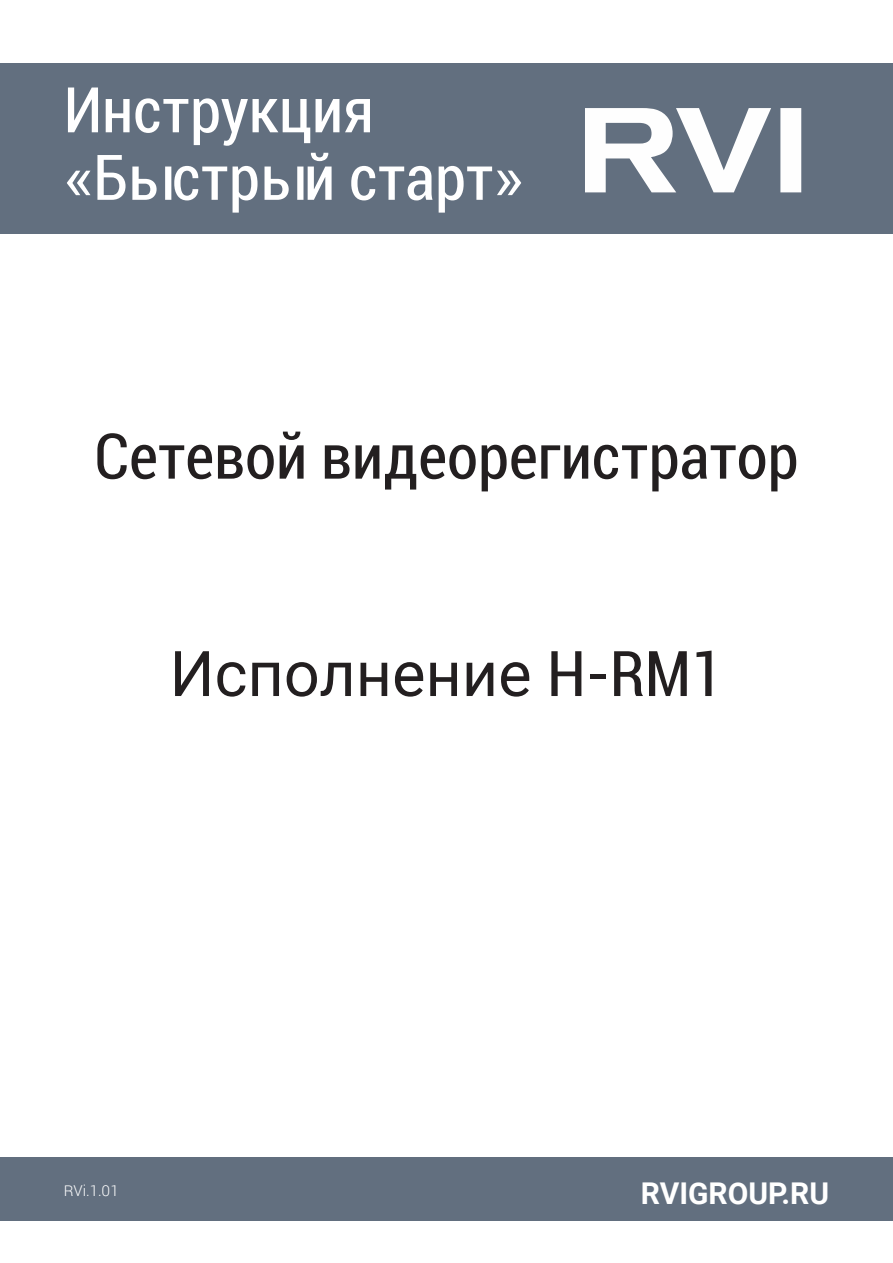
<style>
.page{position:relative;width:893px;height:1263px;background:#fff}
.page>*{position:absolute;margin:0;border:0;box-sizing:border-box;transform-origin:0 0}
.t1{font:condensed 63px "Roboto";color:#fff}
.t2{font:condensed 63px "Roboto";color:#231f20}
.t3{font:63px "Roboto";color:#231f20}
.t4{font:700 30px "Roboto";color:#fff}
.t5{font:300 15px "Roboto";color:#fff}
.s1{font-stretch:normal}
.s2{font-stretch:condensed}
</style>
<div class="page">
<div style="left:0;top:64px;width:893px;height:170px;background:#626f7f"></div>
<div style="left:0;top:1157px;width:893px;height:63px;background:#626f7f"></div>
<svg style="left:585px;top:108px;width:216px;height:84px"></svg>
<p class="t1" style="left:64px;top:66px;width:312px">Инструкция</p>
<p class="t1" style="left:64px;top:134px;width:461px"><span class="s1">«</span>Быстрый старт<span class="s1">»</span></p>
<p class="t2" style="left:94px;top:412px;width:706px">Сетевой видеорегистратор</p>
<p class="t3" style="left:170px;top:629px;width:555px">Исполнение <span class="s2">H-RM1</span></p>
<p class="t5" style="left:64px;top:1182px;width:56px">RVi.1.01</p>
<p class="t4" style="left:641px;top:1172px;width:190px">RVIGROUP.RU</p>
</div>
